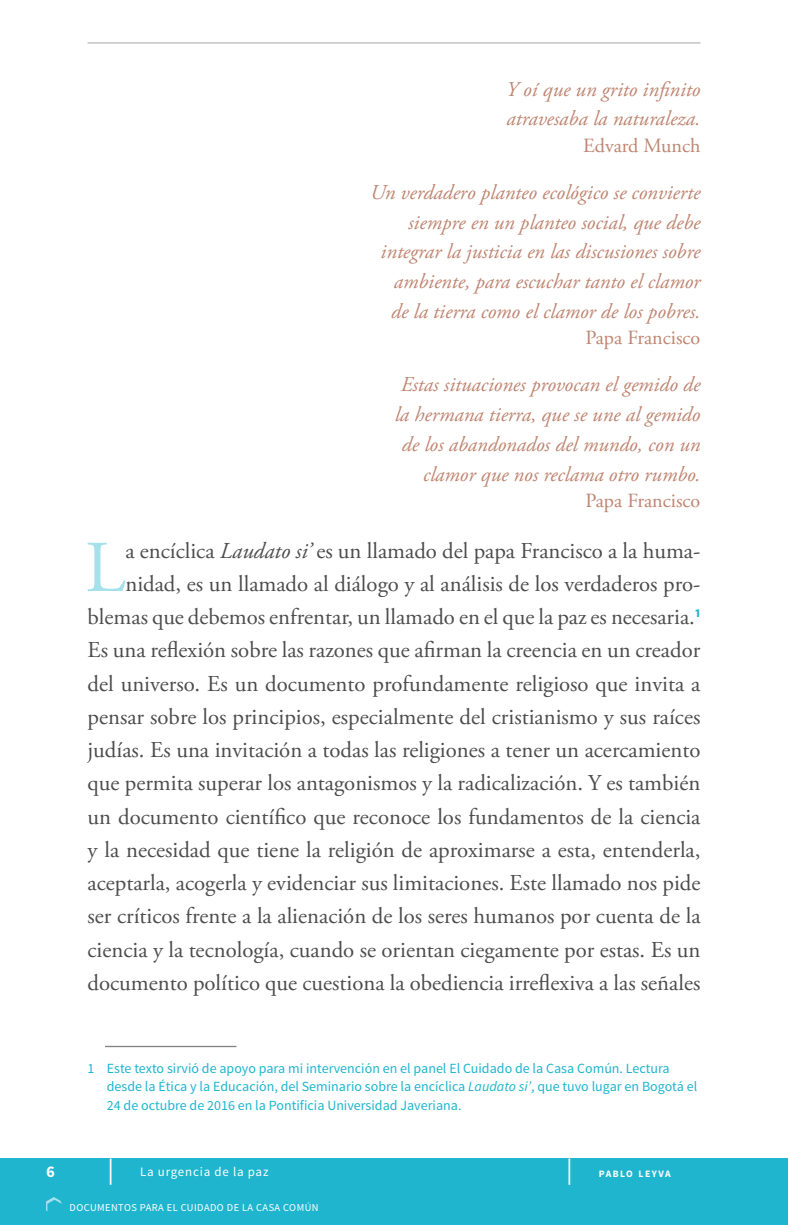
<style>
.page{position:relative;width:788px;height:1225px;background:#fff}
.page>*{position:absolute;margin:0;border:0;box-sizing:border-box;transform-origin:0 0}
.Capital{font:72.89px "Adobe Garamond Pro";color:#a5e1eb}
.Capital-2{font:22.75px/33.2px "Adobe Garamond Pro";color:#4d4d4d;text-align:right}
.epigrafe{font:italic 21px/29.8px "Adobe Garamond Pro";color:#bf8571;text-align:right}
.autor_epigrafe{font:20.12px "Adobe Garamond Pro";color:#bf8571}
.t1{font:700 16.36px "Source Sans Pro";color:#fff}
.nota_pie{font:14px/18.4px "Source Sans Pro";color:#1fb5ce}
.t2{font:12.95px "Source Sans Pro";letter-spacing:.06em;color:#fff}
.t3{font:10.5px "Source Sans Pro";letter-spacing:.04em;color:#fff}
.t4{font:700 9.8px "Source Sans Pro";letter-spacing:.145em;color:#fff}
.s1{font-style:italic}
</style>
<div class="page">
<div style="left:0;top:1158px;width:788px;height:67px;background:#1fb5ce"></div>
<svg style="left:110px;top:1158px;width:1px;height:27px"></svg>
<hr style="left:568px;top:1158px;width:2px;height:27px;background:#fff">
<hr style="left:88px;top:42px;width:612px;height:2px;background:#ccc">
<svg style="left:46px;top:1197px;width:16px;height:15px"></svg>
<hr style="left:105px;top:1046px;width:131px;height:1px;background:#808080">
<p class="epigrafe" style="left:506px;top:75px;width:196px;text-align:left">Y oí que un grito infinito atravesaba la naturaleza.</p>
<p class="autor_epigrafe" style="left:583px;top:133px;width:119px">Edvard Munch</p>
<p class="epigrafe" style="left:370px;top:178px;width:332px">Un verdadero planteo ecológico se convierte siempre en un planteo social, que debe integrar la justicia en las discusiones sobre ambiente, para escuchar tanto el clamor<br>de la tierra como el clamor de los pobres.</p>
<p class="autor_epigrafe" style="left:585px;top:326px;width:116px">Papa Francisco</p>
<p class="epigrafe" style="left:395px;top:371px;width:307px">Estas situaciones provocan el gemido de la hermana tierra, que se une al gemido de los abandonados del mundo, con un clamor que nos reclama otro rumbo.</p>
<p class="autor_epigrafe" style="left:585px;top:489px;width:116px">Papa Francisco</p>
<p class="Capital-2" style="left:88px;top:535px;width:614px">a encíclica <span class="s1">Laudato si’</span> es un llamado del papa Francisco a la huma&shy;nidad, es un llamado al diálogo y al análisis de los verdaderos pro&shy;blemas que debemos enfrentar, un llamado en el que la paz es necesaria.<sup>1<br></sup>Es una reflexión sobre las razones que afirman la creencia en un creador del universo. Es un documento profundamente religioso que invita a pensar sobre los principios, especialmente del cristianismo y sus raíces judías. Es una invitación a todas las religiones a tener un acercamiento que permita superar los antagonismos y la radicalización. Y es también un documento científico que reconoce los fundamentos de la ciencia y la necesidad que tiene la religión de aproximarse a esta, entenderla, aceptarla, acogerla y evidenciar sus limitaciones. Este llamado nos pide ser críticos frente a la alienación de los seres humanos por cuenta de la ciencia y la tecnología, cuando se orientan ciegamente por estas. Es un documento político que cuestiona la obediencia irreflexiva a las señales</p>
<p class="Capital" style="left:85px;top:524px;width:42px">L</p>
<p class="nota_pie" style="left:107px;top:1059px;width:592px;text-indent:-19px">1 Este texto sirvió de apoyo para mi intervención en el panel El Cuidado de la Casa Común. Lectura desde la Ética y la Educación, del Seminario sobre la encíclica <span class="s1">Laudato si’</span>, que tuvo lugar en Bogotá el<br>24 de octubre de 2016 en la Pontificia Universidad Javeriana.</p>
<p class="t1" style="left:46px;top:1162px;width:10px">6</p>
<p class="t2" style="left:140px;top:1164px;width:130px">La urgencia de la paz</p>
<p class="t4" style="left:598px;top:1167px;width:73px">PABLO LEYVA</p>
<p class="t3" style="left:70px;top:1201px;width:250px">DOCUMENTOS PARA EL CUIDADO DE LA CASA COMÚN</p>
</div>
